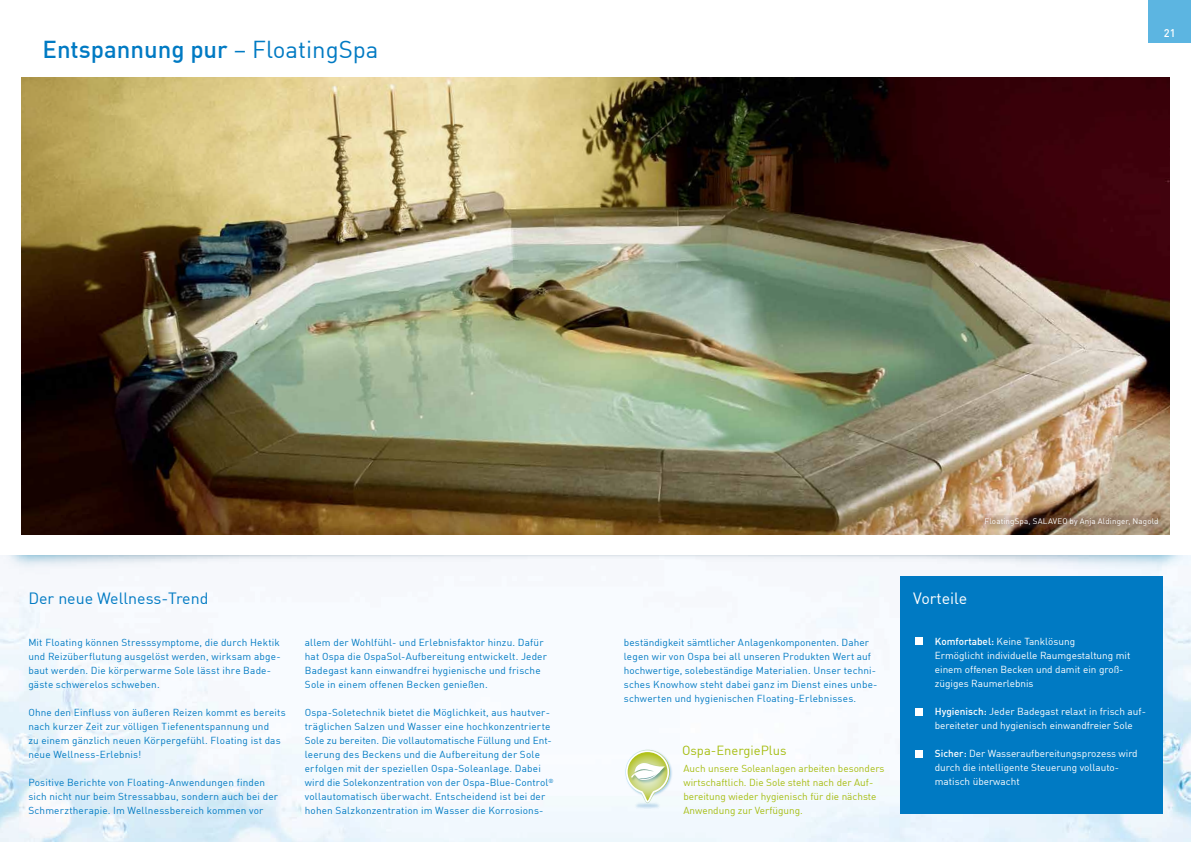
<style>
.page{position:relative;width:1191px;height:842px;background:#fff}
.page>*{position:absolute;margin:0;border:0;box-sizing:border-box;transform-origin:0 0}
.t1{font:500 24px "DIN";color:#007ac3}
.t2{font:16px "DIN";color:#007ac3}
.t3{font:16px "DIN";color:#fff}
.t4{font:13px "DIN";color:#a6bd11}
.t5{font:500 11px "DIN";color:#fff}
.t6{font:10px/14px "DIN";letter-spacing:.015em;color:#007ac3}
.t7{font:10px/14px "DIN";color:#fff}
.t8{font:10px/14px "DIN";color:#a6bd11}
.t9{font:8px "DIN";letter-spacing:.02em;color:#fff}
.s1{font-weight:400}
.s2{font-weight:500}
</style>
<div class="page">
<img style="left:0;top:644px;width:1191px;height:198px">
<img style="left:0;top:555px;width:1191px;height:89px">
<img style="left:21px;top:78px;width:1148px;height:456px">
<div style="left:1148px;top:0;width:43px;height:43px;background:#5cb5e1"></div>
<div style="left:900px;top:576px;width:262px;height:238px;background:#007ac3"></div>
<div style="left:915px;top:638px;width:7px;height:7px;background:#fff"></div>
<div style="left:915px;top:708px;width:7px;height:7px;background:#fff"></div>
<div style="left:915px;top:750px;width:7px;height:7px;background:#fff"></div>
<img style="left:624px;top:748px;width:50px;height:50px">
<svg style="left:625px;top:750px;width:45px;height:53px"></svg>
<img style="left:628px;top:796px;width:38px;height:18px">
<svg style="left:980px;top:515px;width:181px;height:15px;background:#8f7660"></svg>
<h1 class="t1" style="left:43px;top:34px;width:337px">Entspannung pur <span class="s1">– FloatingSpa</span></h1>
<p class="t5" style="left:1163px;top:25px;width:13px">21</p>
<h2 class="t2" style="left:28px;top:588px;width:182px">Der neue Wellness-Trend</h2>
<p class="t6" style="left:28px;top:635px;width:254px">Mit Floating können Stresssymptome, die durch Hektik und Reizüberflutung ausgelöst werden, wirksam abge&shy;baut werden. Die körperwarme Sole lässt ihre Bade&shy;gäste schwerelos schweben.</p>
<p class="t6" style="left:28px;top:705px;width:259px">Ohne den Einfluss von äußeren Reizen kommt es bereits nach kurzer Zeit zur völligen Tiefenentspannung und<br>zu einem gänzlich neuen Körpergefühl. Floating ist das neue Wellness-Erlebnis!</p>
<p class="t6" style="left:28px;top:775px;width:251px">Positive Berichte von Floating-Anwendungen finden sich nicht nur beim Stressabbau, sondern auch bei der<br>Schmerztherapie. Im Wellnessbereich kommen vor</p>
<p class="t6" style="left:305px;top:635px;width:244px">allem der Wohlfühl- und Erlebnisfaktor hinzu. Dafür hat Ospa die OspaSol-Aufbereitung entwickelt. Jeder Badegast kann einwandfrei hygienische und frische Sole in einem offenen Becken genießen.</p>
<p class="t6" style="left:305px;top:705px;width:250px">Ospa-Soletechnik bietet die Möglichkeit, aus hautver&shy;träglichen Salzen und Wasser eine hochkonzentrierte Sole zu bereiten. Die vollautomatische Füllung und Ent&shy;leerung des Beckens und die Aufbereitung der Sole erfolgen mit der speziellen Ospa-Soleanlage. Dabei wird die Solekonzentration von der Ospa-Blue-Control<sup>® </sup>vollautomatisch überwacht. Entscheidend ist bei der hohen Salzkonzentration im Wasser die Korrosions-</p>
<p class="t6" style="left:624px;top:635px;width:255px">beständigkeit sämtlicher Anlagenkomponenten. Daher legen wir von Ospa bei all unseren Produkten Wert auf hochwertige, solebeständige Materialien. Unser techni&shy;sches Knowhow steht dabei ganz im Dienst eines unbe&shy;schwerten und hygienischen Floating-Erlebnisses.</p>
<h3 class="t4" style="left:682px;top:742px;width:106px">Ospa-EnergiePlus</h3>
<p class="t8" style="left:683px;top:761px;width:202px">Auch unsere Soleanlagen arbeiten besonders wirtschaftlich. Die Sole steht nach der Auf&shy;bereitung wieder hygienisch für die nächste Anwendung zur Verfügung.</p>
<p class="t9" style="left:984px;top:516px;width:175px">FloatingSpa, SALAVEO by Anja Aldinger, Nagold</p>
<h2 class="t3" style="left:913px;top:588px;width:55px">Vorteile</h2>
<p class="t7" style="left:934px;top:634px;width:197px"><span class="s2">Komfortabel:</span> Keine Tanklösung<br>Ermöglicht individuelle Raumgestaltung mit einem offenen Becken und damit ein groß&shy;zügiges Raumerlebnis</p>
<p class="t7" style="left:934px;top:705px;width:213px"><span class="s2">Hygienisch:</span> Jeder Badegast relaxt in frisch auf&shy;bereiteter und hygienisch einwandfreier Sole</p>
<p class="t7" style="left:934px;top:747px;width:204px"><span class="s2">Sicher:</span> Der Wasseraufbereitungsprozess wird durch die intelligente Steuerung vollauto&shy;matisch überwacht</p>
</div>
